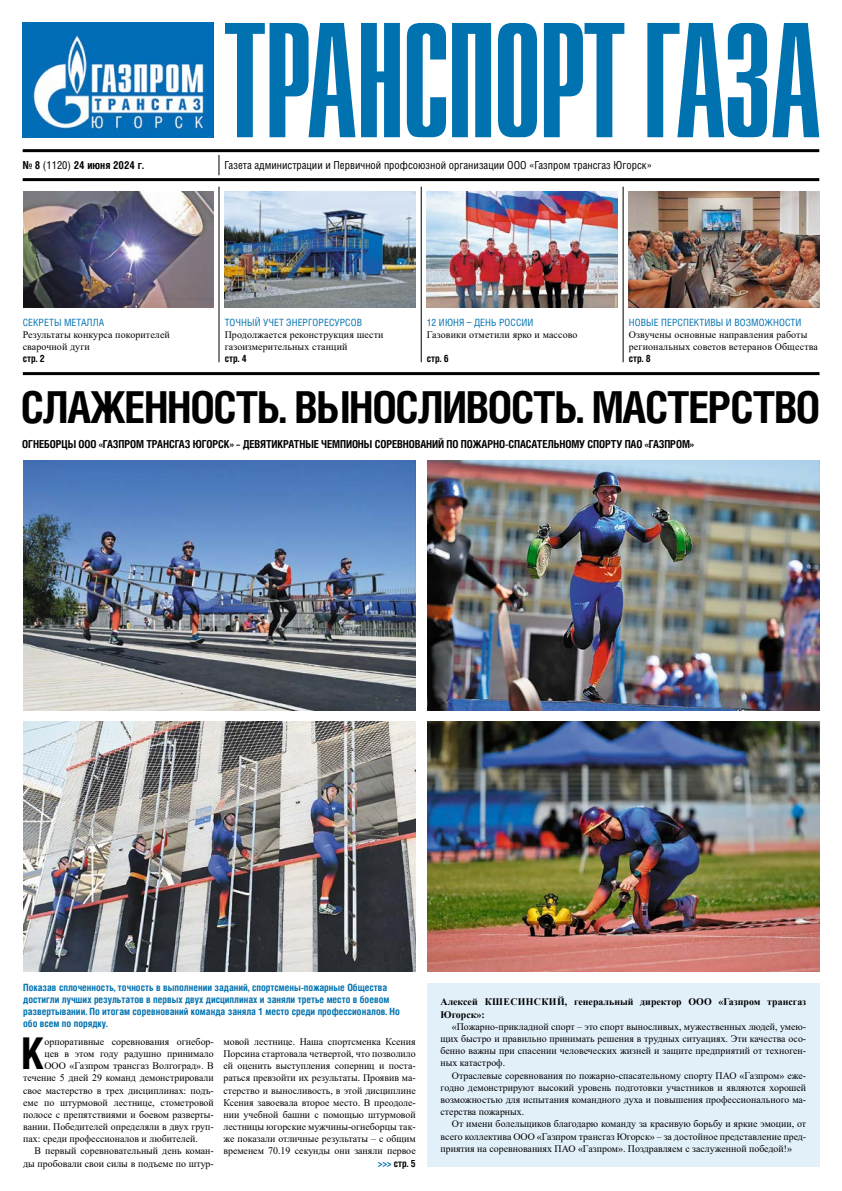
<style>
.page{position:relative;width:842px;height:1191px;background:#fff}
.page>*{position:absolute;margin:0;border:0;box-sizing:border-box;transform-origin:0 0}
.t1{font:700 44px "Helios Cond C";letter-spacing:-.03em;color:#000}
.t2{font:700 43.7px "Helios Cond C";color:#000}
.t3{font:700 11px "Helios Cond C";letter-spacing:-.01em;color:#000}
.t4{font:11px "Helios Cond";color:#000}
.t5{font:700 11px "Helios Cond";color:#000}
.t6{font:10px/12.2px "Times New Roman";color:#000;text-align:justify}
.t7{font:700 10px/12.2px "Helios Cond C";color:#0072b0}
.t8{font:10px "Helios Cond";letter-spacing:.01em;color:#0072b1}
.t9{font:700 10px/12.2px "Times New Roman";color:#000}
.t10{font:700 10px "Helios Cond";color:#000}
.t11{font:700 9.9px "Helios Cond";color:#000}
.s1{font-weight:400}
.s2{color:#0072b0}
</style>
<div class="page">
<svg style="left:225px;top:23px;width:130px;height:114px"></svg>
<svg style="left:361px;top:23px;width:39px;height:114px"></svg>
<svg style="left:407px;top:23px;width:84px;height:114px"></svg>
<svg style="left:498px;top:23px;width:39px;height:114px"></svg>
<svg style="left:544px;top:23px;width:80px;height:114px"></svg>
<svg style="left:647px;top:23px;width:172px;height:114px"></svg>
<img style="left:23px;top:23px;width:190px;height:114px">
<hr style="left:23px;top:149px;width:796px;height:3px;background:#000">
<hr style="left:23px;top:178px;width:796px;height:3px;background:#000">
<svg style="left:219px;top:155px;width:1px;height:20px"></svg>
<img style="left:23px;top:721px;width:392px;height:250px">
<img style="left:225px;top:191px;width:190px;height:116px">
<img style="left:23px;top:191px;width:190px;height:116px">
<hr style="left:219px;top:187px;width:1px;height:175px;background:#000">
<hr style="left:421px;top:187px;width:1px;height:175px;background:#000">
<hr style="left:623px;top:187px;width:1px;height:175px;background:#000">
<img style="left:629px;top:191px;width:190px;height:116px">
<img style="left:427px;top:191px;width:190px;height:116px">
<hr style="left:23px;top:372px;width:796px;height:3px;background:#000">
<img style="left:23px;top:460px;width:392px;height:250px">
<img style="left:427px;top:460px;width:392px;height:250px">
<img style="left:427px;top:721px;width:392px;height:250px">
<div style="left:427px;top:983px;width:392px;height:184px;background:#e2f0fa"></div>
<p class="t5" style="left:23px;top:158px;width:123px">№ 8 <span class="s1">(1120)</span> 24 июня 2024 г.</p>
<p class="t4" style="left:225px;top:158px;width:429px">Газета администрации и Первичной профсоюзной организации ООО «Газпром трансгаз Югорск»</p>
<p class="t8" style="left:225px;top:316px;width:139px">ТОЧНЫЙ УЧЕТ ЭНЕРГОРЕСУРСОВ</p>
<p class="t6" style="left:225px;top:328px;width:160px">Продолжается реконструкция шести газоизмерительных станций</p>
<p class="t10" style="left:225px;top:352px;width:24px">стр. 4</p>
<p class="t8" style="left:629px;top:316px;width:174px">НОВЫЕ ПЕРСПЕКТИВЫ И ВОЗМОЖНОСТИ</p>
<p class="t6" style="left:629px;top:328px;width:191px">Озвучены основные направления работы региональных советов ветеранов Общества</p>
<p class="t10" style="left:629px;top:352px;width:24px">стр. 8</p>
<h1 class="t1" style="left:21px;top:381px;width:801px">СЛАЖЕННОСТЬ. ВЫНОСЛИВОСТЬ. МАСТЕРСТВО</h1>
<p class="t8" style="left:23px;top:316px;width:83px">СЕКРЕТЫ МЕТАЛЛА</p>
<p class="t6" style="left:23px;top:328px;width:149px">Результаты конкурса покорителей сварочной дуги</p>
<p class="t10" style="left:23px;top:352px;width:24px">стр. 2</p>
<p class="t8" style="left:427px;top:316px;width:108px">12 ИЮНЯ – ДЕНЬ РОССИИ</p>
<p class="t6" style="left:427px;top:328px;width:152px">Газовики отметили ярко и массово</p>
<p class="t10" style="left:427px;top:352px;width:24px">стр. 6</p>
<p class="t3" style="left:22px;top:437px;width:673px">ОГНЕБОРЦЫ ООО «ГАЗПРОМ ТРАНСГАЗ ЮГОРСК» – ДЕВЯТИКРАТНЫЕ ЧЕМПИОНЫ СОРЕВНОВАНИЙ ПО ПОЖАРНО-СПАСАТЕЛЬНОМУ СПОРТУ ПАО «ГАЗПРОМ»</p>
<p class="t7" style="left:23px;top:980px;width:378px">Показав сплоченность, точность в выполнении заданий, спортсмены-пожарные Общества достигли лучших результатов в первых двух дисциплинах и заняли третье место в боевом развертывании. По итогам соревнований команда заняла 1 место среди профессионалов. Но обо всем по порядку.</p>
<h2 class="t2" style="left:21px;top:1027px;width:25px">К</h2>
<p class="t6" style="left:44px;top:1035px;width:171px">орпоративные соревнования огнебор-</p>
<p class="t6" style="left:223px;top:1035px;width:194px">мовой лестнице. Наша спортсменка Ксения Порсина стартовала четвертой, что позволило ей оценить выступления соперниц и поста&shy;раться превзойти их результаты. Проявив ма&shy;стерство и выносливость, в этой дисциплине Ксения завоевала второе место. В преодоле&shy;нии учебной башни с помощью штурмовой лестницы югорские мужчины-огнеборцы так&shy;же показали отличные результаты – с общим временем 70.19 секунды они заняли первое</p>
<p class="t6" style="left:44px;top:1047px;width:171px">цев в этом году радушно принимало</p>
<p class="t6" style="left:44px;top:1059px;width:171px">ООО «Газпром трансгаз Волгоград». В</p>
<p class="t6" style="left:23px;top:1071px;width:192px">течение 5 дней 29 команд демонстрировали</p>
<p class="t6" style="left:23px;top:1083px;width:192px">свое мастерство в трех дисциплинах: подъ-</p>
<p class="t6" style="left:23px;top:1096px;width:192px">еме по штурмовой лестнице, стометровой</p>
<p class="t6" style="left:23px;top:1108px;width:192px">полосе с препятствиями и боевом разверты-</p>
<p class="t6" style="left:23px;top:1120px;width:192px">вании. Победителей определяли в двух груп-</p>
<p class="t6" style="left:23px;top:1132px;width:176px">пах: среди профессионалов и любителей.</p>
<p class="t6" style="left:35px;top:1144px;width:181px">В первый соревновательный день коман-</p>
<p class="t6" style="left:23px;top:1156px;width:192px">ды пробовали свои силы в подъеме по штур-</p>
<p class="t11" style="left:378px;top:1156px;width:39px"><span class="s2">&gt;&gt;&gt;</span> cтр. 5</p>
<p class="t9" style="left:440px;top:995px;width:367px">Алексей КШЕСИНСКИЙ, генеральный директор ООО «Газпром трансгаз<br>Югорск»:</p>
<p class="t6" style="left:440px;top:1020px;width:367px;text-indent:11px">«Пожарно-прикладной спорт – это спорт выносливых, мужественных людей, умею&shy;щих быстро и правильно принимать решения в трудных ситуациях. Эти качества осо&shy;бенно важны при спасении человеческих жизней и защите предприятий от техноген&shy;ных катастроф.</p>
<p class="t6" style="left:440px;top:1068px;width:367px;text-indent:11px">Отраслевые соревнования по пожарно-спасательному спорту ПАО «Газпром» еже&shy;годно демонстрируют высокий уровень подготовки участников и являются хорошей возможностью для испытания командного духа и повышения профессионального ма&shy;стерства пожарных.</p>
<p class="t6" style="left:440px;top:1117px;width:367px;text-indent:11px">От имени болельщиков благодарю команду за красивую борьбу и яркие эмоции, от всего коллектива ООО «Газпром трансгаз Югорск» – за достойное представление пред&shy;приятия на соревнованиях ПАО «Газпром». Поздравляем с заслуженной победой!»</p>
</div>
